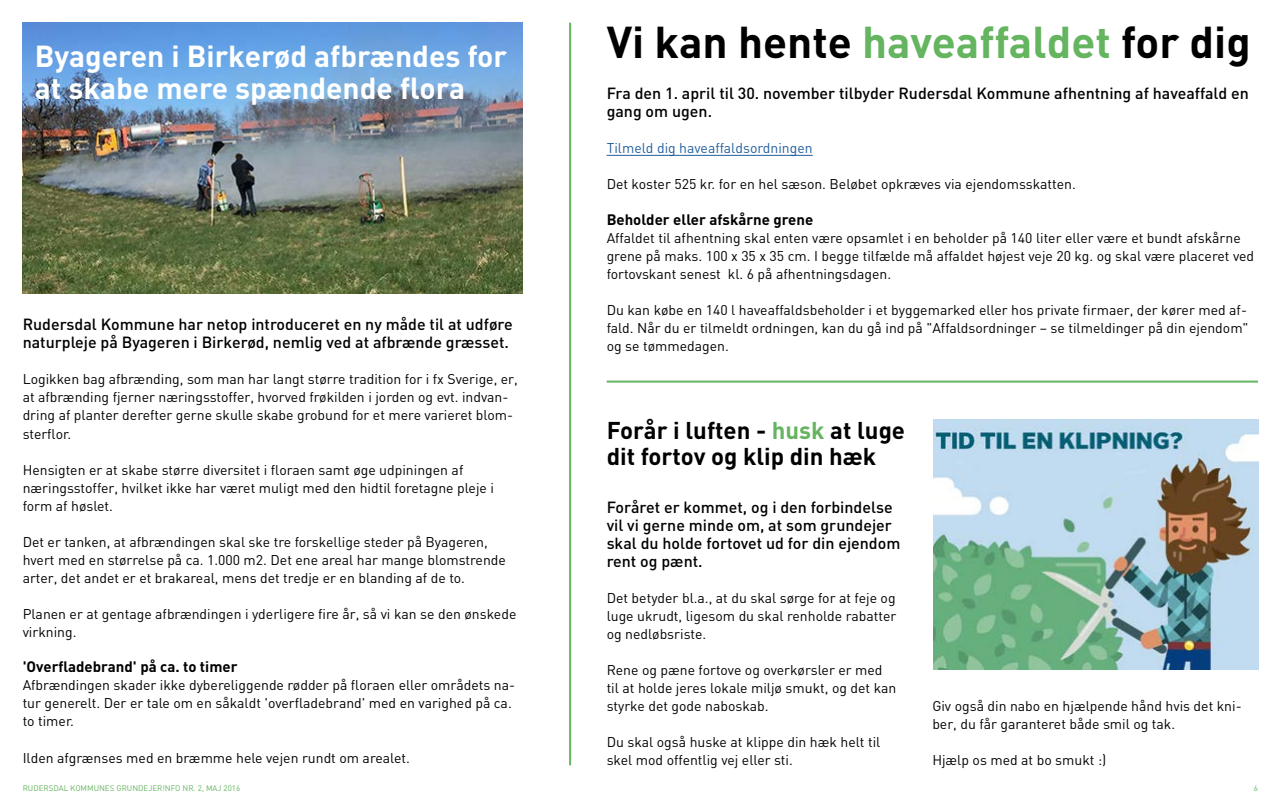
<style>
.page{position:relative;width:1280px;height:800px;background:#fff}
.page>*{position:absolute;margin:0;border:0;box-sizing:border-box;transform-origin:0 0}
.t1{font:700 44px "DIN";color:#000}
.t2{font:700 30px/32px "DIN";color:#fff}
.t3{font:700 24px/26px "DIN";color:#000}
.t4{font:500 16px/18px "DIN";color:#000}
.t5{font:700 15px "DIN";color:#000}
.t6{font:14px/18px "DIN";color:#000}
.t7{font:14px "DIN";color:#215e9e}
.t8{font:8px "DIN";color:#65b460}
.s1{color:#65b460}
</style>
<div class="page">
<img style="left:23px;top:23px;width:500px;height:271px">
<hr style="left:607px;top:155px;width:206px;height:1px;background:#215e9e">
<hr style="left:607px;top:381px;width:651px;height:2px;background:#65b460">
<img style="left:933px;top:420px;width:325px;height:249px">
<hr style="left:569px;top:23px;width:2px;height:742px;background:#65b460">
<h2 class="t2" style="left:35px;top:39px;width:474px">Byageren i Birkerød afbrændes for at skabe mere spændende flora</h2>
<p class="t4" style="left:23px;top:315px;width:492px">Rudersdal Kommune har netop introduceret en ny måde til at udføre naturpleje på Byageren i Birkerød, nemlig ved at afbrænde græsset.</p>
<p class="t6" style="left:23px;top:370px;width:497px">Logikken bag afbrænding, som man har langt større tradition for i fx Sverige, er, at afbrænding fjerner næringsstoffer, hvorved frøkilden i jorden og evt. indvan&shy;dring af planter derefter gerne skulle skabe grobund for et mere varieret blom&shy;sterflor.</p>
<p class="t6" style="left:23px;top:460px;width:473px">Hensigten er at skabe større diversitet i floraen samt øge udpiningen af næringsstoffer, hvilket ikke har været muligt med den hidtil foretagne pleje i form af høslet.</p>
<p class="t6" style="left:23px;top:532px;width:485px">Det er tanken, at afbrændingen skal ske tre forskellige steder på Byageren, hvert med en størrelse på ca. 1.000 m2. Det ene areal har mange blomstrende arter, det andet er et brakareal, mens det tredje er en blanding af de to.</p>
<p class="t6" style="left:23px;top:604px;width:495px">Planen er at gentage afbrændingen i yderligere fire år, så vi kan se den ønskede virkning.</p>
<p class="t5" style="left:23px;top:657px;width:216px">'Overfladebrand' på ca. to timer</p>
<p class="t6" style="left:23px;top:676px;width:494px">Afbrændingen skader ikke dybereliggende rødder på floraen eller områdets na&shy;tur generelt. Der er tale om en såkaldt 'overfladebrand' med en varighed på ca. to timer.</p>
<p class="t6" style="left:23px;top:748px;width:389px">Ilden afgrænses med en bræmme hele vejen rundt om arealet.</p>
<h1 class="t1" style="left:607px;top:13px;width:646px">Vi kan hente <span class="s1">haveaffaldet</span> for dig</h1>
<p class="t4" style="left:607px;top:84px;width:644px">Fra den 1. april til 30. november tilbyder Rudersdal Kommune afhentning af haveaffald en gang om ugen.</p>
<p class="t7" style="left:607px;top:139px;width:208px">Tilmeld dig haveaffaldsordningen</p>
<p class="t6" style="left:607px;top:175px;width:471px">Det koster 525 kr. for en hel sæson. Beløbet opkræves via ejendomsskatten.</p>
<p class="t5" style="left:607px;top:210px;width:208px">Beholder eller afskårne grene</p>
<p class="t6" style="left:607px;top:229px;width:649px">Affaldet til afhentning skal enten være opsamlet i en beholder på 140 liter eller være et bundt afskårne grene på maks. 100 x 35 x 35 cm. I begge tilfælde må affaldet højest veje 20 kg. og skal være placeret ved fortovskant senest kl. 6 på afhentningsdagen.</p>
<p class="t6" style="left:607px;top:301px;width:643px;text-align:justify">Du kan købe en 140 l haveaffaldsbeholder i et byggemarked eller hos private firmaer, der kører med af&shy;fald. Når du er tilmeldt ordningen, kan du gå ind på "Affaldsordninger – se tilmeldinger på din ejendom" og se tømmedagen.</p>
<h3 class="t3" style="left:607px;top:417px;width:300px">Forår i luften - <span class="s1">husk</span> at luge dit fortov og klip din hæk</h3>
<p class="t4" style="left:607px;top:498px;width:295px">Foråret er kommet, og i den forbindelse vil vi gerne minde om, at som grundejer skal du holde fortovet ud for din ejendom rent og pænt.</p>
<p class="t6" style="left:607px;top:589px;width:291px;text-align:justify">Det betyder bl.a., at du skal sørge for at feje og luge ukrudt, ligesom du skal renholde rabatter og nedløbsriste.</p>
<p class="t6" style="left:607px;top:661px;width:291px">Rene og pæne fortove og overkørsler er med til at holde jeres lokale miljø smukt, og det kan styrke det gode naboskab.</p>
<p class="t6" style="left:607px;top:733px;width:275px">Du skal også huske at klippe din hæk helt til skel mod offentlig vej eller sti.</p>
<p class="t6" style="left:932px;top:697px;width:311px">Giv også din nabo en hjælpende hånd hvis det kni&shy;ber, du får garanteret både smil og tak.</p>
<p class="t6" style="left:932px;top:751px;width:176px">Hjælp os med at bo smukt :)</p>
<p class="t8" style="left:23px;top:783px;width:219px">RUDERSDAL KOMMUNES GRUNDEJER!NFO NR. 2, MAJ 2016</p>
<p class="t8" style="left:1254px;top:783px;width:6px">6</p>
</div>
